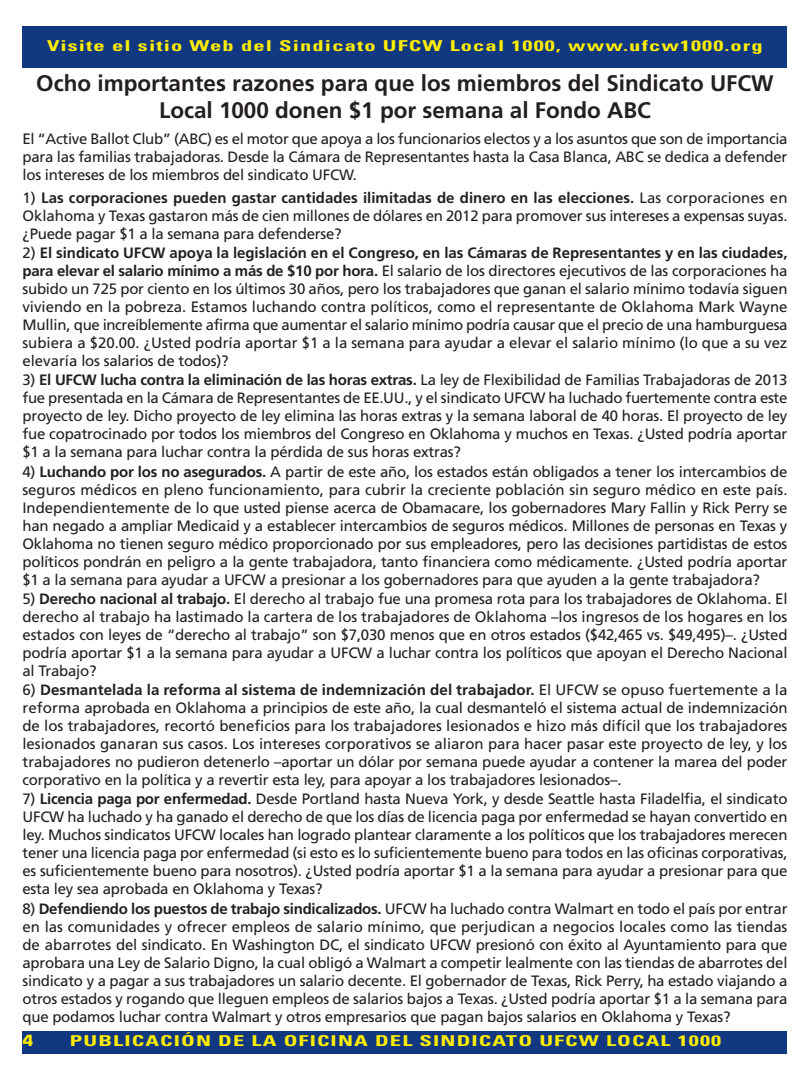
<style>
.page{position:relative;width:810px;height:1080px;background:#fff}
.page>*{position:absolute;margin:0;border:0;box-sizing:border-box;transform-origin:0 0}
.t1{font:700 22.5px/27px "Frutiger";color:#231f20;text-align:center}
.t2{font:15px/18px "Frutiger";letter-spacing:-.015em;color:#231f20;text-align:justify}
.t3{font:700 condensed 15px "Univers";letter-spacing:.05em;color:#ffee01;scale:1.5 1}
.t4{font:700 15px "Eurostile";color:#ffee01}
.s1{font-weight:700}
</style>
<div class="page">
<div style="left:22px;top:26px;width:766px;height:41px;background:#113880"></div>
<div style="left:22px;top:1031px;width:766px;height:23px;background:#113880"></div>
<p class="t3" style="left:47px;top:40px;width:479px">Visite el sitio Web del Sindicato UFCW Local 1000, www.ufcw1000.org</p>
<h1 class="t1" style="left:36px;top:71px;width:739px">Ocho importantes razones para que los miembros del Sindicato UFCW<br>Local 1000 donen $1 por semana al Fondo ABC</h1>
<p class="t2" style="left:22px;top:131px;width:767px">El “Active Ballot Club” (ABC) es el motor que apoya a los funcionarios electos y a los asuntos que son de importancia para las familias trabajadoras. Desde la Cámara de Representantes hasta la Casa Blanca, ABC se dedica a defender los intereses de los miembros del sindicato UFCW.</p>
<p class="t2" style="left:22px;top:190px;width:767px">1) <span class="s1">Las corporaciones pueden gastar cantidades ilimitadas de dinero en las elecciones.</span> Las corporaciones en Oklahoma y Texas gastaron más de cien millones de dólares en 2012 para promover sus intereses a expensas suyas. ¿Puede pagar $1 a la semana para defenderse?</p>
<p class="t2" style="left:22px;top:245px;width:767px">2) <span class="s1">El sindicato UFCW apoya la legislación en el Congreso, en las Cámaras de Representantes y en las ciudades, para elevar el salario mínimo a más de $10 por hora.</span> El salario de los directores ejecutivos de las corporaciones ha subido un 725 por ciento en los últimos 30 años, pero los trabajadores que ganan el salario mínimo todavía siguen viviendo en la pobreza. Estamos luchando contra políticos, como el representante de Oklahoma Mark Wayne Mullin, que increíblemente afirma que aumentar el salario mínimo podría causar que el precio de una hamburguesa subiera a $20.00. ¿Usted podría aportar $1 a la semana para ayudar a elevar el salario mínimo (lo que a su vez elevaría los salarios de todos)?</p>
<p class="t2" style="left:22px;top:372px;width:767px">3) <span class="s1">El UFCW lucha contra la eliminación de las horas extras.</span> La ley de Flexibilidad de Familias Trabajadoras de 2013 fue presentada en la Cámara de Representantes de EE.UU., y el sindicato UFCW ha luchado fuertemente contra este proyecto de ley. Dicho proyecto de ley elimina las horas extras y la semana laboral de 40 horas. El proyecto de ley fue copatrocinado por todos los miembros del Congreso en Oklahoma y muchos en Texas. ¿Usted podría aportar $1 a la semana para luchar contra la pérdida de sus horas extras?</p>
<p class="t2" style="left:22px;top:464px;width:767px">4) <span class="s1">Luchando por los no asegurados.</span> A partir de este año, los estados están obligados a tener los intercambios de seguros médicos en pleno funcionamiento, para cubrir la creciente población sin seguro médico en este país.<br>Independientemente de lo que usted piense acerca de Obamacare, los gobernadores Mary Fallin y Rick Perry se han negado a ampliar Medicaid y a establecer intercambios de seguros médicos. Millones de personas en Texas y Oklahoma no tienen seguro médico proporcionado por sus empleadores, pero las decisiones partidistas de estos políticos pondrán en peligro a la gente trabajadora, tanto financiera como médicamente. ¿Usted podría aportar $1 a la semana para ayudar a UFCW a presionar a los gobernadores para que ayuden a la gente trabajadora?</p>
<p class="t2" style="left:22px;top:591px;width:767px">5) <span class="s1">Derecho nacional al trabajo.</span> El derecho al trabajo fue una promesa rota para los trabajadores de Oklahoma. El derecho al trabajo ha lastimado la cartera de los trabajadores de Oklahoma –los ingresos de los hogares en los estados con leyes de “derecho al trabajo” son $7,030 menos que en otros estados ($42,465 vs. $49,495)–. ¿Usted podría aportar $1 a la semana para ayudar a UFCW a luchar contra los políticos que apoyan el Derecho Nacional al Trabajo?</p>
<p class="t2" style="left:22px;top:682px;width:767px">6) <span class="s1">Desmantelada la reforma al sistema de indemnización del trabajador.</span> El UFCW se opuso fuertemente a la reforma aprobada en Oklahoma a principios de este año, la cual desmanteló el sistema actual de indemnización de los trabajadores, recortó beneficios para los trabajadores lesionados e hizo más difícil que los trabajadores lesionados ganaran sus casos. Los intereses corporativos se aliaron para hacer pasar este proyecto de ley, y los trabajadores no pudieron detenerlo –aportar un dólar por semana puede ayudar a contener la marea del poder corporativo en la política y a revertir esta ley, para apoyar a los trabajadores lesionados–.</p>
<p class="t2" style="left:22px;top:791px;width:767px">7) <span class="s1">Licencia paga por enfermedad.</span> Desde Portland hasta Nueva York, y desde Seattle hasta Filadelfia, el sindicato UFCW ha luchado y ha ganado el derecho de que los días de licencia paga por enfermedad se hayan convertido en ley. Muchos sindicatos UFCW locales han logrado plantear claramente a los políticos que los trabajadores merecen tener una licencia paga por enfermedad (si esto es lo suficientemente bueno para todos en las oficinas corporativas, es suficientemente bueno para nosotros). ¿Usted podría aportar $1 a la semana para ayudar a presionar para que esta ley sea aprobada en Oklahoma y Texas?</p>
<p class="t2" style="left:22px;top:901px;width:767px">8) <span class="s1">Defendiendo los puestos de trabajo sindicalizados.</span> UFCW ha luchado contra Walmart en todo el país por entrar en las comunidades y ofrecer empleos de salario mínimo, que perjudican a negocios locales como las tiendas de abarrotes del sindicato. En Washington DC, el sindicato UFCW presionó con éxito al Ayuntamiento para que aprobara una Ley de Salario Digno, la cual obligó a Walmart a competir lealmente con las tiendas de abarrotes del sindicato y a pagar a sus trabajadores un salario decente. El gobernador de Texas, Rick Perry, ha estado viajando a otros estados y rogando que lleguen empleos de salarios bajos a Texas. ¿Usted podría aportar $1 a la semana para que podamos luchar contra Walmart y otros empresarios que pagan bajos salarios en Oklahoma y Texas?</p>
<p class="t4" style="left:22px;top:1035px;width:12px">4</p>
<p class="t3" style="left:70px;top:1036px;width:436px">PUBLICACIÓN DE LA OFICINA DEL SINDICATO UFCW LOCAL 1000</p>
</div>
